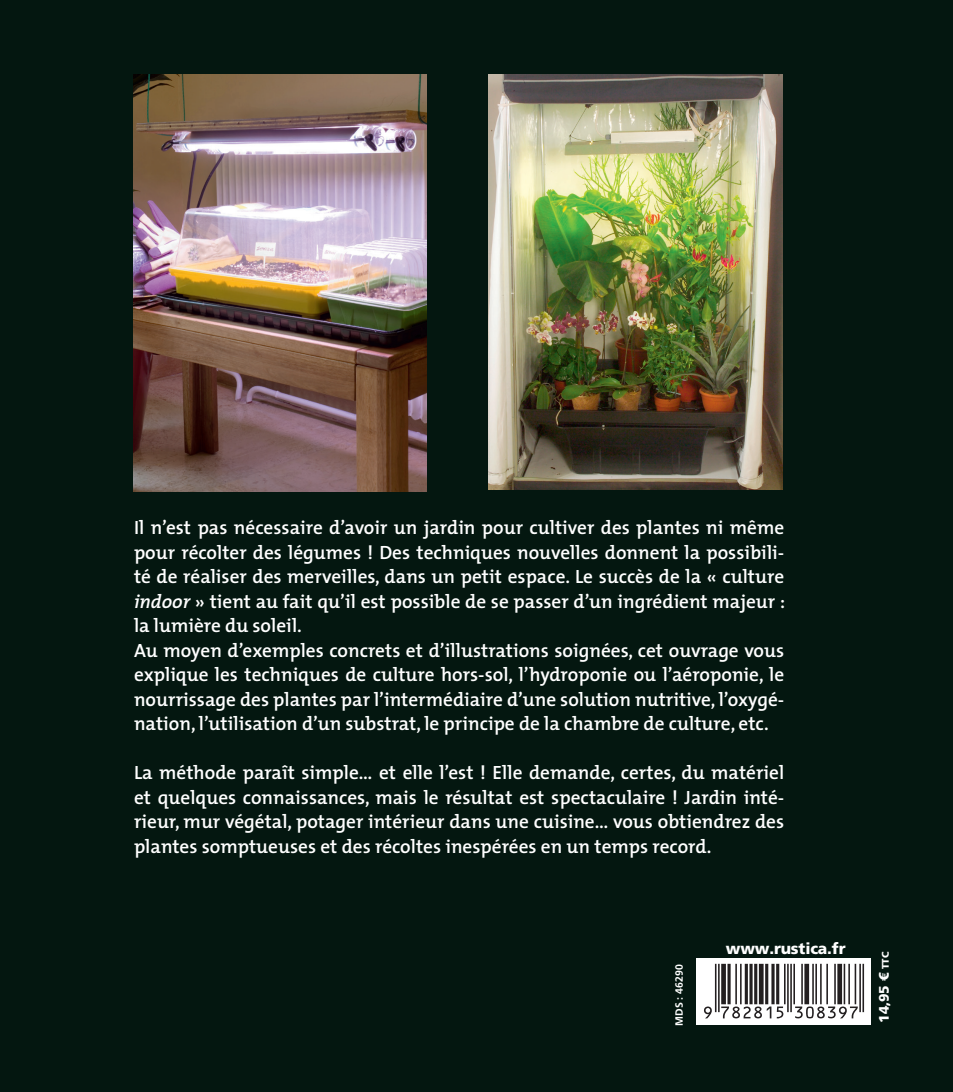
<style>
.page{position:relative;width:953px;height:1092px;background:#fff}
.page>*{position:absolute;margin:0;border:0;box-sizing:border-box;transform-origin:0 0}
.t1{font:600 19.25px/24.5px "The Mix";color:#fff}
.t2{font:900 15.75px "Frutiger LT Std";letter-spacing:-.01em;color:#fff}
.t3{font:900 13.83px "Frutiger LT Std";color:#fff}
.t4{font:700 10.5px "Frutiger LT Std";color:#fff}
.s1{font-style:italic}
.s2{font-size:9.62px}
</style>
<div class="page">
<div style="left:0;top:0;width:952px;height:1091px;background:#041710"></div>
<div style="left:695px;top:957px;width:175px;height:67px;background:#fff"></div>
<svg style="left:704px;top:963px;width:160px;height:55px"></svg>
<img style="left:133px;top:74px;width:294px;height:417px">
<img style="left:489px;top:74px;width:293px;height:416px">
<p class="t1" style="left:134px;top:514px;width:652px">Il n’est pas nécessaire d’avoir un jardin pour cultiver des plantes ni même pour récolter des légumes ! Des techniques nouvelles donnent la possibili&shy;té de réaliser des merveilles, dans un petit espace. Le succès de la « culture <span class="s1">indoor</span> » tient au fait qu’il est possible de se passer d’un ingrédient majeur : la lumière du soleil.<br>Au moyen d’exemples concrets et d’illustrations soignées, cet ouvrage vous explique les techniques de culture hors-sol, l’hydroponie ou l’aéroponie, le nourrissage des plantes par l’intermédiaire d’une solution nutritive, l’oxygé&shy;nation, l’utilisation d’un substrat, le principe de la chambre de culture, etc.</p>
<p class="t1" style="left:134px;top:759px;width:651px;text-align:justify">La méthode paraît simple… et elle l’est ! Elle demande, certes, du matériel et quelques connaissances, mais le résultat est spectaculaire ! Jardin inté&shy;rieur, mur végétal, potager intérieur dans une cuisine… vous obtiendrez des plantes somptueuses et des récoltes inespérées en un temps record.</p>
<p class="t4" style="left:673px;top:1025px;width:63px;rotate:-90deg">MDS : 46290</p>
<p class="t2" style="left:725px;top:938px;width:121px">www.rustica.fr</p>
<p class="t3" style="left:875px;top:1022px;width:72px;rotate:-90deg">14,95 € <span class="s2">ttc</span></p>
</div>
